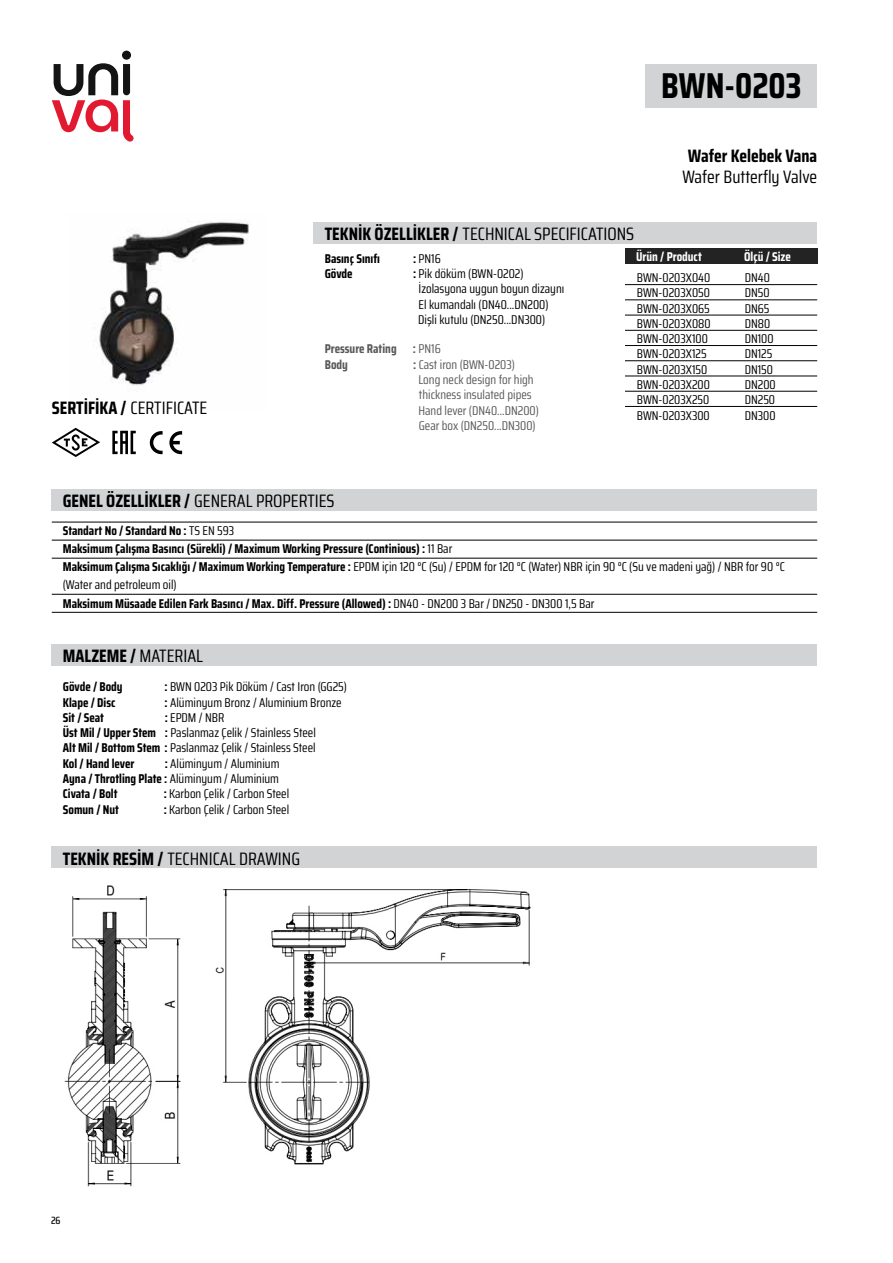
<style>
.page{position:relative;width:893px;height:1263px;background:#fff}
.page>*{position:absolute;margin:0;border:0;box-sizing:border-box;transform-origin:0 0}
.t1{font:700 36px "Saira Condensed";color:#000}
.t2{font:18px "Saira Condensed";color:#000}
.t3{font:700 18px "Saira Condensed";color:#000}
.t4{font:12.75px/15.3px "Saira Condensed";color:#000}
.t5{font:700 12.75px/18.3px "Saira Condensed";color:#000}
.t6{font:12.75px/15.3px "Saira Condensed";color:#58595b}
.t7{font:700 12.75px "Saira Condensed";color:#fff}
.t8{font:700 12.75px "Saira Condensed";color:#58595b}
.t9{font:500 10.5px "Saira Condensed";color:#000}
.s1{font-weight:700}
.s2{font-weight:400}
</style>
<div class="page">
<div style="left:646px;top:64px;width:171px;height:43px;background:#d1d3d4"></div>
<svg style="left:52px;top:51px;width:82px;height:91px"></svg>
<div style="left:52px;top:489px;width:765px;height:22px;background:#d1d3d4"></div>
<div style="left:52px;top:644px;width:765px;height:22px;background:#d1d3d4"></div>
<div style="left:314px;top:222px;width:503px;height:22px;background:#d1d3d4"></div>
<img style="left:94px;top:221px;width:155px;height:165px">
<div style="left:52px;top:846px;width:765px;height:22px;background:#d1d3d4"></div>
<svg style="left:112px;top:431px;width:24px;height:23px"></svg>
<svg style="left:52px;top:428px;width:48px;height:29px"></svg>
<svg style="left:169px;top:431px;width:13px;height:23px"></svg>
<svg style="left:150px;top:431px;width:13px;height:23px"></svg>
<hr style="left:52px;top:540px;width:765px;height:1px;background:#000">
<hr style="left:52px;top:522px;width:765px;height:1px;background:#000">
<hr style="left:52px;top:594px;width:765px;height:1px;background:#000">
<hr style="left:52px;top:612px;width:765px;height:1px;background:#000">
<hr style="left:52px;top:558px;width:765px;height:1px;background:#000">
<img style="left:64px;top:885px;width:467px;height:302px">
<div style="left:625px;top:248px;width:192px;height:16px;background:#232323"></div>
<hr style="left:625px;top:284px;width:192px;height:1px;background:#000">
<hr style="left:625px;top:330px;width:192px;height:1px;background:#000">
<hr style="left:625px;top:299px;width:192px;height:1px;background:#000">
<hr style="left:625px;top:345px;width:192px;height:1px;background:#000">
<hr style="left:625px;top:376px;width:192px;height:1px;background:#000">
<hr style="left:625px;top:315px;width:192px;height:1px;background:#000">
<hr style="left:625px;top:360px;width:192px;height:1px;background:#000">
<hr style="left:625px;top:391px;width:192px;height:1px;background:#000">
<hr style="left:625px;top:406px;width:192px;height:1px;background:#000">
<h1 class="t1" style="left:661px;top:58px;width:142px">BWN-0203</h1>
<h2 class="t2" style="left:52px;top:395px;width:157px"><span class="s1">SERTİFİKA /</span> CERTIFICATE</h2>
<h2 class="t2" style="left:325px;top:221px;width:311px"><span class="s1">TEKNİK ÖZELLİKLER /</span> TECHNICAL SPECIFICATIONS</h2>
<h2 class="t3" style="left:688px;top:142px;width:131px">Wafer Kelebek Vana</h2>
<h2 class="t2" style="left:682px;top:164px;width:136px">Wafer Butterfly Valve</h2>
<p class="t5" style="left:325px;top:249px;width:57px">Basınç Sınıfı</p>
<p class="t4" style="left:413px;top:250px;width:29px"><span class="s1">:</span> PN16</p>
<p class="t5" style="left:325px;top:264px;width:29px">Gövde</p>
<p class="t4" style="left:418px;top:266px;width:148px;text-indent:-5px"><span class="s1">:</span> Pik döküm (BWN-0202)<br>İzolasyona uygun boyun dizaynı<br>El kumandalı (DN40...DN200)<br>Dişli kutulu (DN250...DN300)</p>
<p class="t8" style="left:325px;top:339px;width:73px">Pressure Rating</p>
<p class="t6" style="left:413px;top:341px;width:29px"><span class="s1">:</span> PN16</p>
<p class="t8" style="left:325px;top:354px;width:25px">Body</p>
<p class="t6" style="left:418px;top:356px;width:122px;text-indent:-5px"><span class="s1">:</span> Cast iron (BWN-0203)<br>Long neck design for high thickness insulated pipes<br>Hand lever (DN40...DN200)<br>Gear box (DN250...DN300)</p>
<p class="t7" style="left:636px;top:247px;width:67px">Ürün / Product</p>
<p class="t7" style="left:744px;top:247px;width:48px">Ölçü / Size</p>
<p class="t4" style="left:637px;top:270px;width:75px">BWN-0203X040<br>BWN-0203X050<br>BWN-0203X065<br>BWN-0203X080<br>BWN-0203X100<br>BWN-0203X125<br>BWN-0203X150<br>BWN-0203X200<br>BWN-0203X250<br>BWN-0203X300</p>
<p class="t4" style="left:745px;top:270px;width:32px">DN40<br>DN50<br>DN65<br>DN80<br>DN100<br>DN125<br>DN150<br>DN200<br>DN250<br>DN300</p>
<h2 class="t2" style="left:63px;top:488px;width:273px"><span class="s1">GENEL ÖZELLİKLER /</span> GENERAL PROPERTIES</h2>
<p class="t5" style="left:63px;top:521px;width:723px">Standart No / Standard No : <span class="s2">TS EN 593<br></span>Maksimum Çalışma Basıncı (Sürekli) / Maximum Working Pressure (Continious) : <span class="s2">11 Bar<br></span>Maksimum Çalışma Sıcaklığı / Maximum Working Temperature : <span class="s2">EPDM için 120 °C (Su) / EPDM for 120 °C (Water) NBR için 90 °C (Su ve madeni yağ) / NBR for 90 °C (Water and petroleum oil)<br></span>Maksimum Müsaade Edilen Fark Basıncı / Max. Diff. Pressure (Allowed) : <span class="s2">DN40 - DN200 3 Bar / DN250 - DN300 1,5 Bar</span></p>
<h2 class="t3" style="left:63px;top:642px;width:142px">MALZEME / <span class="s2">MATERIAL</span></h2>
<p class="t5" style="left:63px;top:677px;width:61px">Gövde / Body</p>
<p class="t4" style="left:165px;top:679px;width:184px"><span class="s1">:</span> BWN 0203 Pik Döküm / Cast Iron (GG25)</p>
<p class="t5" style="left:63px;top:693px;width:54px">Klape / Disc</p>
<p class="t4" style="left:165px;top:694px;width:179px"><span class="s1">:</span> Alüminyum Bronz / Aluminium Bronze</p>
<p class="t5" style="left:63px;top:708px;width:43px">Sit / Seat</p>
<p class="t4" style="left:63px;top:709px;width:255px;text-indent:102px"><span class="s1">:</span> EPDM / NBR<br><span class="s1">Üst Mil / Upper Stem :</span> Paslanmaz Çelik / Stainless Steel <span class="s1">Alt Mil / Bottom Stem :</span> Paslanmaz Çelik / Stainless Steel <span class="s1">Kol / Hand lever</span></p>
<p class="t4" style="left:63px;top:755px;width:218px;text-align:justify;text-indent:102px"><span class="s1">:</span> Alüminyum / Aluminium <span class="s1">Ayna / Throtling Plate :</span> Alüminyum / Aluminium <span class="s1">Civata / Bolt</span></p>
<p class="t4" style="left:164px;top:786px;width:127px"><span class="s1">:</span> Karbon Çelik / Carbon Steel</p>
<p class="t5" style="left:63px;top:800px;width:58px">Somun / Nut</p>
<p class="t4" style="left:164px;top:801px;width:127px"><span class="s1">:</span> Karbon Çelik / Carbon Steel</p>
<h2 class="t2" style="left:63px;top:845px;width:239px"><span class="s1">TEKNİK RESİM /</span> TECHNICAL DRAWING</h2>
<p class="t9" style="left:51px;top:1212px;width:11px">26</p>
</div>
